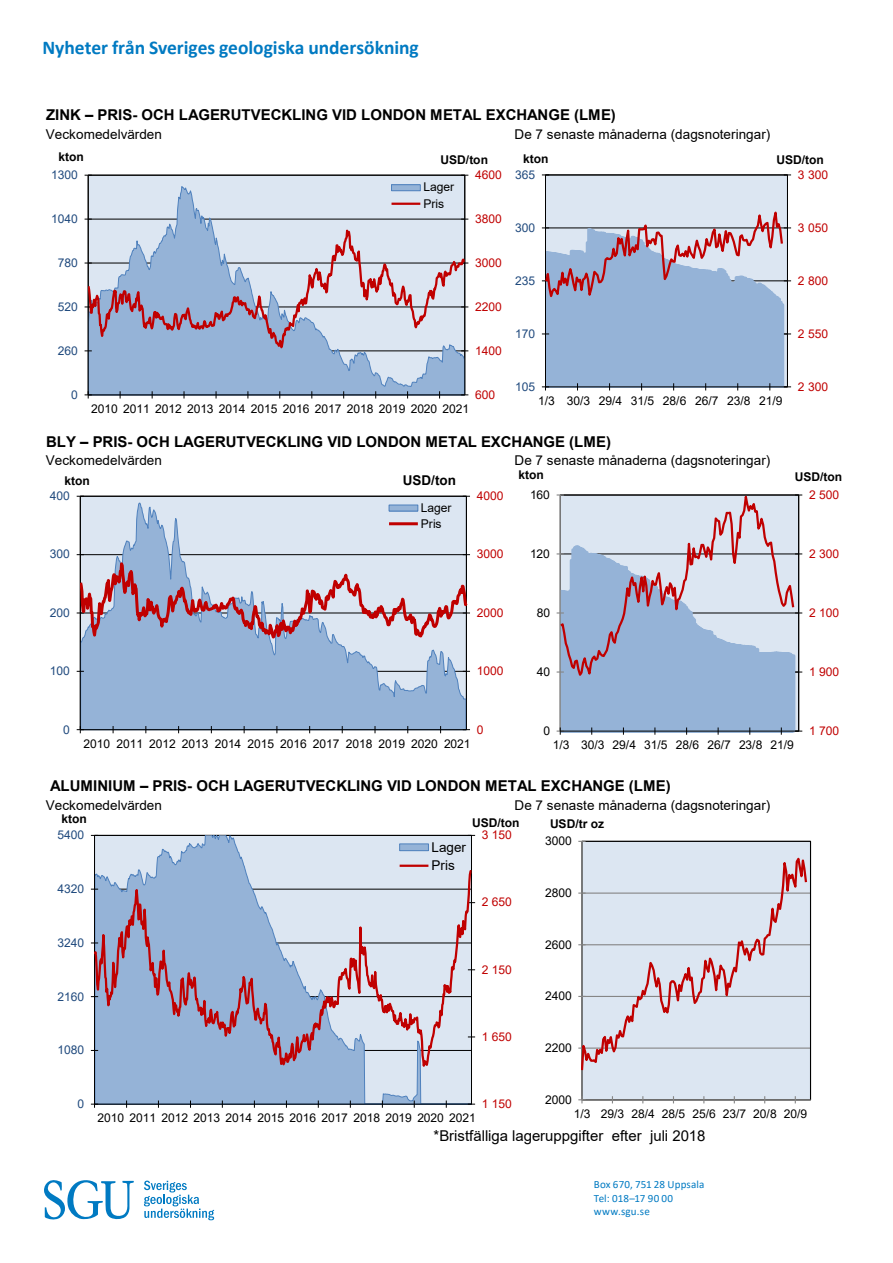
<style>
.page{position:relative;width:893px;height:1263px;background:#fff}
.page>*{position:absolute;margin:0;border:0;box-sizing:border-box;transform-origin:0 0}
.t1{font:700 19.5px "Calibri";color:#007ac2}
.t2{font:700 15px "Arial";color:#000}
.t3{font:15px "Arial";color:#000}
.t4{font:13.5px/18.5px "Arial";letter-spacing:.005em;color:#000}
.t5{font:700 13.5px "Arial";color:#000}
.t6{font:12px/15.8px "Arial";letter-spacing:-.005em;color:#000}
.t7{font:12px "Arial";letter-spacing:-.005em;color:#c00000}
.t8{font:12px "Arial";letter-spacing:-.005em;color:#1f497d}
.t9{font:700 12px "Arial";letter-spacing:-.005em;color:#000}
.t10{font:11.1px/13.2px "Calibri";letter-spacing:.01em;color:#007ac2}
</style>
<div class="page">
<svg style="left:44px;top:1180px;width:90px;height:40px"></svg>
<svg style="left:144px;top:1180px;width:70px;height:40px"></svg>
<div style="left:80px;top:496px;width:386px;height:234px;background:#dce6f2"></div>
<svg style="left:81px;top:503px;width:385px;height:226px;fill:#95b3d7"></svg>
<hr style="left:466px;top:496px;width:1px;height:234px;background:#000">
<hr style="left:80px;top:496px;width:1px;height:234px;background:#000">
<hr style="left:80px;top:729px;width:386px;height:1px;background:#000">
<svg style="left:77px;top:726px;width:7px;height:7px"></svg>
<svg style="left:77px;top:550px;width:393px;height:104px"></svg>
<div style="left:389px;top:505px;width:29px;height:6px;background:#95b3d7"></div>
<div style="left:389px;top:505px;width:29px;height:6px;border:1px solid #4f81bd"></div>
<hr style="left:389px;top:522px;width:29px;height:3px;background:#c00000">
<svg style="left:557px;top:494px;width:245px;height:241px;background:#b5c0d7"></svg>
<svg style="left:95px;top:1084px;width:376px;height:20px;background:#9fb8d7"></svg>
<hr style="left:471px;top:835px;width:1px;height:269px;background:#000">
<hr style="left:94px;top:835px;width:1px;height:269px;background:#000">
<hr style="left:95px;top:1104px;width:376px;height:1px;background:#000">
<svg style="left:91px;top:1100px;width:7px;height:8px"></svg>
<svg style="left:94px;top:835px;width:379px;height:249px;background:#b5bed4"></svg>
<div style="left:400px;top:844px;width:28px;height:7px;background:#95b3d7"></div>
<div style="left:399px;top:844px;width:30px;height:7px;border:1px solid #4f81bd"></div>
<hr style="left:400px;top:865px;width:28px;height:2px;background:#c00000">
<div style="left:88px;top:175px;width:377px;height:220px;background:#dce6f2"></div>
<svg style="left:89px;top:186px;width:375px;height:209px;fill:#95b3d7"></svg>
<hr style="left:464px;top:175px;width:1px;height:220px;background:#000">
<hr style="left:88px;top:175px;width:1px;height:220px;background:#000">
<hr style="left:88px;top:395px;width:377px;height:1px;background:#000">
<svg style="left:85px;top:391px;width:7px;height:7px"></svg>
<svg style="left:88px;top:211px;width:378px;height:145px"></svg>
<div style="left:391px;top:185px;width:29px;height:6px;background:#95b3d7"></div>
<div style="left:391px;top:184px;width:29px;height:7px;border:1px solid #4f81bd"></div>
<hr style="left:391px;top:203px;width:29px;height:2px;background:#c00000">
<div style="left:545px;top:175px;width:242px;height:212px;background:#dce6f2"></div>
<hr style="left:787px;top:175px;width:1px;height:212px;background:#000">
<hr style="left:545px;top:175px;width:1px;height:212px;background:#000">
<svg style="left:542px;top:211px;width:249px;height:179px"></svg>
<div style="left:582px;top:841px;width:228px;height:259px;background:#dce6f2"></div>
<hr style="left:582px;top:1047px;width:228px;height:2px;background:#868686">
<hr style="left:582px;top:996px;width:228px;height:1px;background:#868686">
<hr style="left:582px;top:944px;width:228px;height:1px;background:#868686">
<hr style="left:582px;top:892px;width:228px;height:2px;background:#868686">
<div style="left:581px;top:841px;width:230px;height:259px;border:1px solid #000"></div>
<hr style="left:581px;top:841px;width:1px;height:259px;background:#868686">
<hr style="left:582px;top:1099px;width:228px;height:1px;background:#868686">
<svg style="left:578px;top:1096px;width:8px;height:7px"></svg>
<svg style="left:582px;top:844px;width:226px;height:228px"></svg>
<h1 class="t1" style="left:43px;top:33px;width:378px">Nyheter från Sveriges geologiska undersökning</h1>
<p class="t2" style="left:46px;top:104px;width:571px">ZINK ‒ PRIS- OCH LAGERUTVECKLING VID LONDON METAL EXCHANGE (LME)</p>
<p class="t4" style="left:46px;top:125px;width:118px">Veckomedelvärden</p>
<p class="t4" style="left:515px;top:125px;width:257px">De 7 senaste månaderna (dagsnoteringar)</p>
<p class="t9" style="left:59px;top:149px;width:27px">kton</p>
<p class="t9" style="left:441px;top:152px;width:49px">USD/ton</p>
<p class="t8" style="left:51px;top:166px;width:28px">1300</p>
<p class="t7" style="left:475px;top:166px;width:28px">4600</p>
<p class="t6" style="left:423px;top:179px;width:32px">Lager<br>Pris</p>
<p class="t8" style="left:51px;top:210px;width:28px">1040</p>
<p class="t7" style="left:475px;top:210px;width:28px">3800</p>
<p class="t8" style="left:58px;top:254px;width:22px">780</p>
<p class="t7" style="left:475px;top:254px;width:28px">3000</p>
<p class="t8" style="left:58px;top:298px;width:22px">520</p>
<p class="t7" style="left:475px;top:298px;width:28px">2200</p>
<p class="t8" style="left:58px;top:342px;width:22px">260</p>
<p class="t7" style="left:475px;top:342px;width:28px">1400</p>
<p class="t8" style="left:71px;top:386px;width:8px">0</p>
<p class="t7" style="left:475px;top:386px;width:22px">600</p>
<p class="t6" style="left:91px;top:401px;width:380px">2010 2011 2012 2013 2014 2015 2016 2017 2018 2019 2020 2021</p>
<p class="t9" style="left:523px;top:150px;width:27px">kton</p>
<p class="t9" style="left:776px;top:151px;width:49px">USD/ton</p>
<p class="t8" style="left:515px;top:166px;width:22px">365</p>
<p class="t7" style="left:798px;top:166px;width:32px">3 300</p>
<p class="t8" style="left:515px;top:219px;width:22px">300</p>
<p class="t7" style="left:798px;top:219px;width:32px">3 050</p>
<p class="t8" style="left:515px;top:272px;width:22px">235</p>
<p class="t7" style="left:798px;top:272px;width:32px">2 800</p>
<p class="t8" style="left:515px;top:325px;width:22px">170</p>
<p class="t7" style="left:798px;top:325px;width:32px">2 550</p>
<p class="t8" style="left:515px;top:378px;width:22px">105</p>
<p class="t6" style="left:538px;top:393px;width:246px">1/3 30/3 29/4 31/5 28/6 26/7 23/8 21/9</p>
<p class="t7" style="left:798px;top:378px;width:32px">2 300</p>
<p class="t2" style="left:46px;top:431px;width:566px">BLY ‒ PRIS- OCH LAGERUTVECKLING VID LONDON METAL EXCHANGE (LME)</p>
<p class="t4" style="left:46px;top:451px;width:118px">Veckomedelvärden</p>
<p class="t4" style="left:515px;top:451px;width:257px">De 7 senaste månaderna (dagsnoteringar)</p>
<p class="t9" style="left:64px;top:472px;width:27px">kton</p>
<p class="t5" style="left:403px;top:471px;width:55px">USD/ton</p>
<p class="t9" style="left:519px;top:467px;width:27px">kton</p>
<p class="t9" style="left:795px;top:468px;width:49px">USD/ton</p>
<p class="t8" style="left:50px;top:488px;width:22px">400</p>
<p class="t7" style="left:477px;top:488px;width:28px">4000</p>
<p class="t6" style="left:530px;top:487px;width:22px">160</p>
<p class="t7" style="left:809px;top:486px;width:32px">2 500</p>
<p class="t6" style="left:421px;top:500px;width:32px">Lager<br>Pris</p>
<p class="t8" style="left:50px;top:546px;width:22px">300</p>
<p class="t7" style="left:477px;top:546px;width:28px">3000</p>
<p class="t6" style="left:530px;top:546px;width:22px">120</p>
<p class="t7" style="left:809px;top:545px;width:32px">2 300</p>
<p class="t8" style="left:50px;top:604px;width:22px">200</p>
<p class="t7" style="left:477px;top:604px;width:28px">2000</p>
<p class="t6" style="left:537px;top:605px;width:15px">80</p>
<p class="t7" style="left:809px;top:604px;width:32px">2 100</p>
<p class="t8" style="left:50px;top:663px;width:22px">100</p>
<p class="t7" style="left:477px;top:663px;width:28px">1000</p>
<p class="t6" style="left:537px;top:664px;width:15px">40</p>
<p class="t7" style="left:809px;top:663px;width:32px">1 900</p>
<p class="t8" style="left:63px;top:721px;width:8px">0</p>
<p class="t7" style="left:477px;top:721px;width:8px">0</p>
<p class="t6" style="left:543px;top:723px;width:8px">0</p>
<p class="t7" style="left:809px;top:722px;width:32px">1 700</p>
<p class="t6" style="left:84px;top:736px;width:388px">2010 2011 2012 2013 2014 2015 2016 2017 2018 2019 2020 2021</p>
<p class="t6" style="left:553px;top:737px;width:243px">1/3 30/3 29/4 31/5 28/6 26/7 23/8 21/9</p>
<p class="t2" style="left:50px;top:775px;width:622px">ALUMINIUM ‒ PRIS- OCH LAGERUTVECKLING VID LONDON METAL EXCHANGE (LME)</p>
<p class="t4" style="left:46px;top:796px;width:118px">Veckomedelvärden</p>
<p class="t4" style="left:515px;top:796px;width:257px">De 7 senaste månaderna (dagsnoteringar)</p>
<p class="t9" style="left:62px;top:810px;width:27px">kton</p>
<p class="t9" style="left:472px;top:814px;width:49px">USD/ton</p>
<p class="t9" style="left:550px;top:815px;width:56px">USD/tr oz</p>
<p class="t8" style="left:57px;top:827px;width:28px">5400</p>
<p class="t4" style="left:432px;top:838px;width:36px">Lager<br>Pris</p>
<p class="t7" style="left:482px;top:827px;width:32px">3 150</p>
<p class="t6" style="left:545px;top:833px;width:28px">3000</p>
<p class="t8" style="left:57px;top:880px;width:28px">4320</p>
<p class="t7" style="left:482px;top:894px;width:32px">2 650</p>
<p class="t6" style="left:545px;top:885px;width:28px">2800</p>
<p class="t8" style="left:57px;top:934px;width:28px">3240</p>
<p class="t6" style="left:545px;top:936px;width:28px">2600</p>
<p class="t7" style="left:482px;top:961px;width:32px">2 150</p>
<p class="t8" style="left:57px;top:988px;width:28px">2160</p>
<p class="t6" style="left:545px;top:988px;width:28px">2400</p>
<p class="t7" style="left:482px;top:1028px;width:32px">1 650</p>
<p class="t8" style="left:57px;top:1042px;width:28px">1080</p>
<p class="t6" style="left:545px;top:1040px;width:28px">2200</p>
<p class="t8" style="left:78px;top:1095px;width:8px">0</p>
<p class="t6" style="left:97px;top:1110px;width:380px">2010 2011 2012 2013 2014 2015 2016 2017 2018 2019 2020 2021</p>
<p class="t7" style="left:482px;top:1095px;width:32px">1 150</p>
<p class="t6" style="left:545px;top:1091px;width:28px">2000</p>
<p class="t6" style="left:574px;top:1106px;width:235px">1/3 29/3 28/4 28/5 25/6 23/7 20/8 20/9</p>
<p class="t3" style="left:434px;top:1125px;width:273px">*Bristfälliga lageruppgifter efter juli 2018</p>
<p class="t10" style="left:594px;top:1178px;width:112px">Box 670, 751 28 Uppsala<br>Tel: 018–17 90 00 www.sgu.se</p>
</div>
